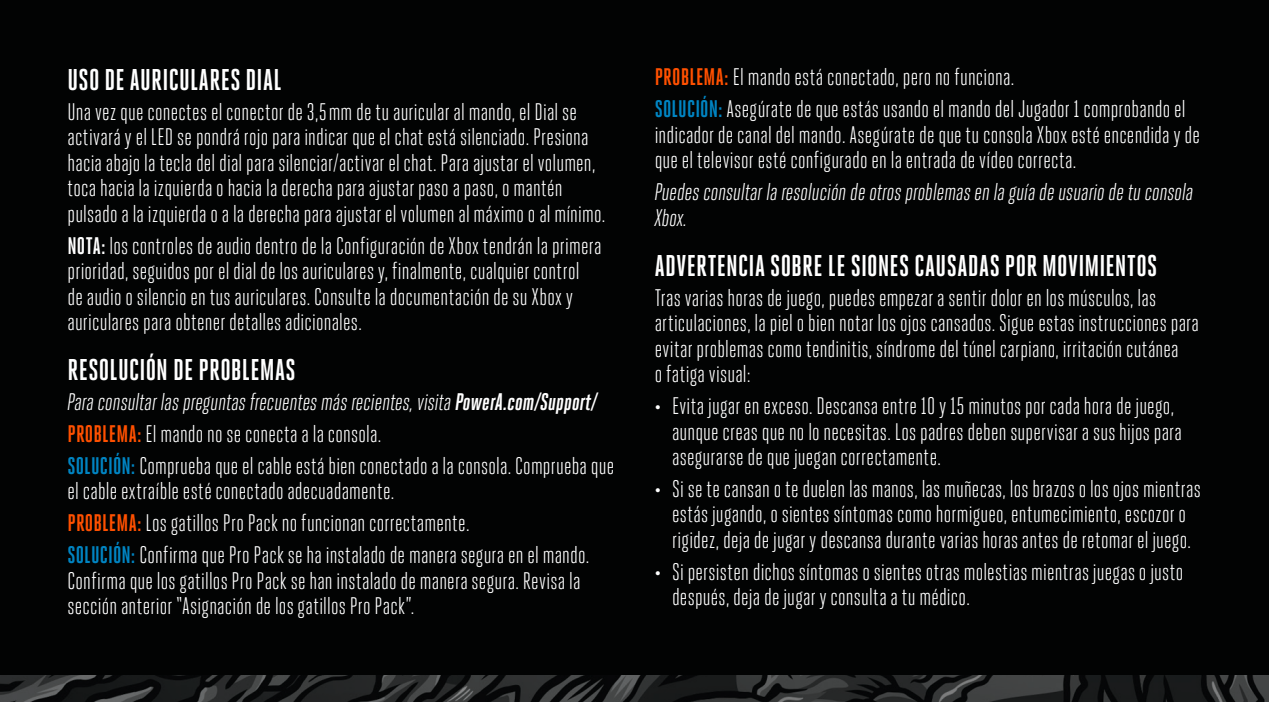
<style>
.page{position:relative;width:1269px;height:702px;background:#020303}
.page>*{position:absolute;margin:0;border:0;box-sizing:border-box;transform-origin:0 0}
.t1{font:700 30px "Heroic Condensed";letter-spacing:.01em;color:#fff}
.t2{font:24px/25.5px "Heroic Condensed";letter-spacing:.01em;color:#fff}
.t3{font:italic 24px/25.5px "Heroic Condensed";color:#fff}
.s1{font-weight:700}
.s2{font-style:italic}
.s3{font-weight:700;font-style:italic}
.s4{font-weight:700;color:#ff5000}
.s5{font-weight:700;color:#0084c2}
</style>
<div class="page">
<img style="left:0;top:675px;width:1269px;height:27px">
<p class="t1" style="left:68px;top:63px;width:216px">USO DE AURICULARES DIAL</p>
<p class="t2" style="left:68px;top:99px;width:539px">Una vez que conectes el conector de 3,5 mm de tu auricular al mando, el Dial se activará y el LED se pondrá rojo para indicar que el chat está silenciado. Presiona hacia abajo la tecla del dial para silenciar/activar el chat. Para ajustar el volumen, toca hacia la izquierda o hacia la derecha para ajustar paso a paso, o mantén pulsado a la izquierda o a la derecha para ajustar el volumen al máximo o al mínimo.</p>
<p class="t2" style="left:68px;top:233px;width:536px"><span class="s1">NOTA:</span> los controles de audio dentro de la Configuración de Xbox tendrán la primera prioridad, seguidos por el dial de los auriculares y, finalmente, cualquier control<br>de audio o silencio en tus auriculares. Consulte la documentación de su Xbox y auriculares para obtener detalles adicionales.</p>
<p class="t1" style="left:68px;top:353px;width:230px">RESOLUCIÓN DE PROBLEMAS</p>
<p class="t2" style="left:68px;top:386px;width:548px;line-height:32.1px"><span class="s2">Para consultar las preguntas frecuentes más recientes, visita</span> <span class="s3">PowerA.com/Support/<br></span><span class="s4">PROBLEMA:</span> El mando no se conecta a la consola.<br><span class="s5">SOLUCIÓN:</span> Comprueba que el cable está bien conectado a la consola. Comprueba que</p>
<p class="t2" style="left:68px;top:475px;width:523px;line-height:32.1px">el cable extraíble esté conectado adecuadamente.<br><span class="s4">PROBLEMA:</span> Los gatillos Pro Pack no funcionan correctamente.<br><span class="s5">SOLUCIÓN:</span> Confirma que Pro Pack se ha instalado de manera segura en el mando.</p>
<p class="t2" style="left:68px;top:568px;width:514px">Confirma que los gatillos Pro Pack se han instalado de manera segura. Revisa la sección anterior “Asignación de los gatillos Pro Pack”.</p>
<p class="t2" style="left:655px;top:61px;width:532px;line-height:32.1px"><span class="s4">PROBLEMA:</span> El mando está conectado, pero no funciona.<br><span class="s5">SOLUCIÓN:</span> Asegúrate de que estás usando el mando del Jugador 1 comprobando el</p>
<p class="t2" style="left:655px;top:122px;width:547px">indicador de canal del mando. Asegúrate de que tu consola Xbox esté encendida y de que el televisor esté configurado en la entrada de vídeo correcta.</p>
<p class="t3" style="left:655px;top:179px;width:540px">Puedes consultar la resolución de otros problemas en la guía de usuario de tu consola<br>Xbox.</p>
<p class="t1" style="left:655px;top:249px;width:504px">ADVERTENCIA SOBRE LE SIONES CAUSADAS POR MOVIMIENTOS</p>
<p class="t2" style="left:655px;top:285px;width:546px">Tras varias horas de juego, puedes empezar a sentir dolor en los músculos, las articulaciones, la piel o bien notar los ojos cansados. Sigue estas instrucciones para evitar problemas como tendinitis, síndrome del túnel carpiano, irritación cutánea<br>o fatiga visual:</p>
<p class="t2" style="left:672px;top:393px;width:512px;text-indent:-17px">• Evita jugar en exceso. Descansa entre 10 y 15 minutos por cada hora de juego, aunque creas que no lo necesitas. Los padres deben supervisar a sus hijos para asegurarse de que juegan correctamente.</p>
<p class="t2" style="left:655px;top:476px;width:548px;text-align:center">• Si se te cansan o te duelen las manos, las muñecas, los brazos o los ojos mientras estás jugando, o sientes síntomas como hormigueo, entumecimiento, escozor o rigidez, deja de jugar y descansa durante varias horas antes de retomar el juego.</p>
<p class="t2" style="left:672px;top:559px;width:513px;text-indent:-17px">• Si persisten dichos síntomas o sientes otras molestias mientras juegas o justo después, deja de jugar y consulta a tu médico.</p>
</div>
